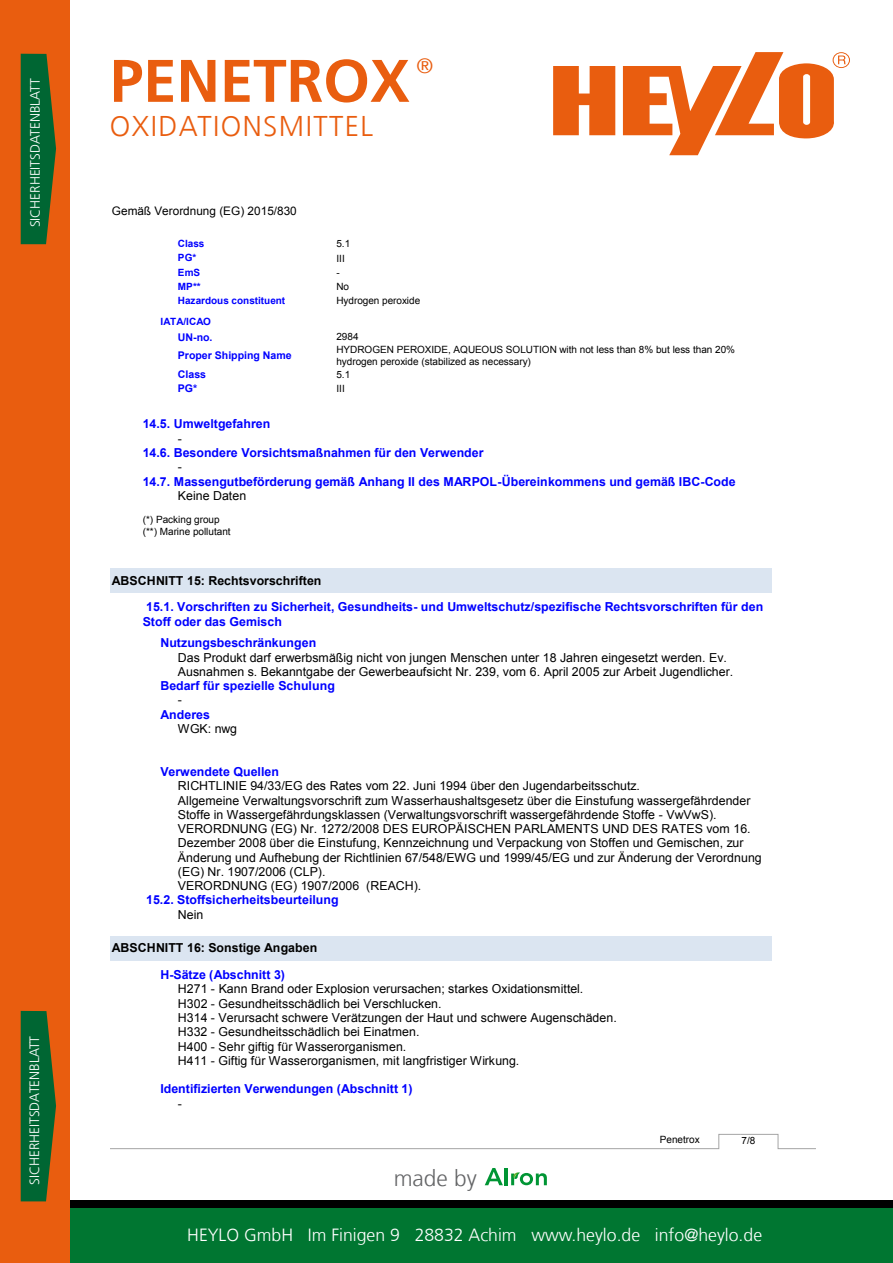
<style>
.page{position:relative;width:893px;height:1263px;background:#fff}
.page>*{position:absolute;margin:0;border:0;box-sizing:border-box;transform-origin:0 0}
.t1{font:700 60px "Frutiger LT Com";color:#e95d0f}
.t2{font:300 28.5px "Frutiger LT Com";letter-spacing:.05em;color:#e95d0f}
.t3{font:300 22.65px "Frutiger LT Com";color:#646567}
.t4{font:300 21px "Frutiger LT Com";color:#e95d0f}
.t5{font:300 17.7px "Frutiger LT Com";color:#fff}
.t6{font:300 13.5px "Frutiger LT Com";color:#fff}
.t7{font:12.3px/14.2px "Arial";color:#000}
.t8{font:700 12.3px/14.2px "Arial";color:#00f}
.t9{font:700 12.3px "Arial";color:#000}
.t10{font:11.7px "Arial";color:#000}
.t11{font:700 10.65px "Arial";letter-spacing:-.005em;color:#00f}
.t12{font:10.05px/11.6px "Arial";letter-spacing:-.005em;color:#000}
.t13{font:700 10.05px "Arial";color:#00f}
.s1{color:#fff}
</style>
<div class="page">
<div style="left:60px;top:1200px;width:833px;height:12px;background:#000"></div>
<div style="left:0;top:1208px;width:893px;height:55px;background:#007631"></div>
<div style="left:0;top:0;width:69px;height:1263px;background:#e95d0f"></div>
<svg style="left:21px;top:1011px;width:35px;height:190px;background:#20642e"></svg>
<svg style="left:21px;top:54px;width:35px;height:190px;background:#20642e"></svg>
<svg style="left:553px;top:66px;width:62px;height:69px;background:#ec7431"></svg>
<svg style="left:623px;top:52px;width:227px;height:103px"></svg>
<svg style="left:485px;top:1168px;width:18px;height:17px"></svg>
<hr style="left:505px;top:1168px;width:3px;height:17px;background:#009534">
<svg style="left:511px;top:1172px;width:36px;height:13px"></svg>
<svg style="left:111px;top:1133px;width:705px;height:16px"></svg>
<div style="left:111px;top:568px;width:661px;height:25px;background:#dbe5f1"></div>
<div style="left:111px;top:936px;width:661px;height:24px;background:#dbe5f1"></div>
<p class="t6" style="left:27px;top:227px;width:150px;rotate:-90deg">SICHERHEITSDATENBLATT</p>
<p class="t6" style="left:27px;top:1185px;width:150px;rotate:-90deg">SICHERHEITSDATENBLATT</p>
<h3 class="t4" style="left:417px;top:53px;width:18px">®</h3>
<h1 class="t1" style="left:110px;top:46px;width:318px">PENETROX<span class="s1">.</span></h1>
<h2 class="t2" style="left:110px;top:110px;width:265px">OXIDATIONSMITTEL</h2>
<p class="t10" style="left:112px;top:204px;width:186px">Gemäß Verordnung (EG) 2015/830</p>
<p class="t13" style="left:178px;top:237px;width:28px">Class</p>
<p class="t12" style="left:336px;top:238px;width:15px">5.1</p>
<p class="t13" style="left:178px;top:251px;width:20px">PG*</p>
<p class="t12" style="left:336px;top:252px;width:10px">III</p>
<p class="t13" style="left:178px;top:265px;width:24px">EmS</p>
<p class="t12" style="left:336px;top:266px;width:5px">-</p>
<p class="t13" style="left:178px;top:280px;width:24px">MP**</p>
<p class="t12" style="left:336px;top:281px;width:14px">No</p>
<p class="t13" style="left:178px;top:294px;width:109px">Hazardous constituent</p>
<p class="t12" style="left:336px;top:295px;width:85px">Hydrogen peroxide</p>
<p class="t13" style="left:160px;top:314px;width:52px">IATA/ICAO</p>
<p class="t11" style="left:178px;top:330px;width:36px">UN-no.</p>
<p class="t12" style="left:336px;top:331px;width:24px">2984</p>
<p class="t11" style="left:178px;top:348px;width:115px">Proper Shipping Name</p>
<p class="t12" style="left:336px;top:344px;width:400px">HYDROGEN PEROXIDE, AQUEOUS SOLUTION with not less than 8% but less than 20% hydrogen peroxide (stabilized as necessary)</p>
<p class="t11" style="left:178px;top:367px;width:30px">Class</p>
<p class="t12" style="left:336px;top:368px;width:15px">5.1</p>
<p class="t11" style="left:178px;top:381px;width:21px">PG*</p>
<p class="t12" style="left:336px;top:383px;width:10px">III</p>
<p class="t8" style="left:143px;top:417px;width:129px">14.5. Umweltgefahren</p>
<p class="t7" style="left:178px;top:431px;width:6px">-</p>
<p class="t8" style="left:143px;top:446px;width:342px">14.6. Besondere Vorsichtsmaßnahmen für den Verwender</p>
<p class="t7" style="left:178px;top:460px;width:6px">-</p>
<p class="t8" style="left:143px;top:474px;width:594px">14.7. Massengutbeförderung gemäß Anhang II des MARPOL-Übereinkommens und gemäß IBC-Code</p>
<p class="t7" style="left:178px;top:489px;width:70px">Keine Daten</p>
<p class="t12" style="left:143px;top:514px;width:89px">(*) Packing group (**) Marine pollutant</p>
<p class="t9" style="left:112px;top:572px;width:211px">ABSCHNITT 15: Rechtsvorschriften</p>
<p class="t8" style="left:143px;top:600px;width:622px">15.1. Vorschriften zu Sicherheit, Gesundheits- und Umweltschutz/spezifische Rechtsvorschriften für den<br>Stoff oder das Gemisch</p>
<p class="t8" style="left:160px;top:636px;width:157px">Nutzungsbeschränkungen</p>
<p class="t7" style="left:178px;top:650px;width:557px">Das Produkt darf erwerbsmäßig nicht von jungen Menschen unter 18 Jahren eingesetzt werden. Ev.<br>Ausnahmen s. Bekanntgabe der Gewerbeaufsicht Nr. 239, vom 6. April 2005 zur Arbeit Jugendlicher.</p>
<p class="t8" style="left:160px;top:679px;width:176px">Bedarf für spezielle Schulung</p>
<p class="t7" style="left:178px;top:693px;width:6px">-</p>
<p class="t8" style="left:160px;top:708px;width:51px">Anderes</p>
<p class="t7" style="left:178px;top:722px;width:61px">WGK: nwg</p>
<p class="t8" style="left:160px;top:765px;width:120px">Verwendete Quellen</p>
<p class="t7" style="left:178px;top:779px;width:585px">RICHTLINIE 94/33/EG des Rates vom 22. Juni 1994 über den Jugendarbeitsschutz.<br>Allgemeine Verwaltungsvorschrift zum Wasserhaushaltsgesetz über die Einstufung wassergefährdender Stoffe in Wassergefährdungsklassen (Verwaltungsvorschrift wassergefährdende Stoffe - VwVwS).<br>VERORDNUNG (EG) Nr. 1272/2008 DES EUROPÄISCHEN PARLAMENTS UND DES RATES vom 16.<br>Dezember 2008 über die Einstufung, Kennzeichnung und Verpackung von Stoffen und Gemischen, zur Änderung und Aufhebung der Richtlinien 67/548/EWG und 1999/45/EG und zur Änderung der Verordnung (EG) Nr. 1907/2006 (CLP).<br>VERORDNUNG (EG) 1907/2006 (REACH).</p>
<p class="t8" style="left:146px;top:893px;width:194px">15.2. Stoffsicherheitsbeurteilung</p>
<p class="t7" style="left:178px;top:907px;width:27px">Nein</p>
<p class="t9" style="left:112px;top:940px;width:207px">ABSCHNITT 16: Sonstige Angaben</p>
<p class="t8" style="left:160px;top:968px;width:126px">H-Sätze (Abschnitt 3)</p>
<p class="t7" style="left:178px;top:982px;width:440px">H271 - Kann Brand oder Explosion verursachen; starkes Oxidationsmittel.<br>H302 - Gesundheitsschädlich bei Verschlucken.<br>H314 - Verursacht schwere Verätzungen der Haut und schwere Augenschäden.<br>H332 - Gesundheitsschädlich bei Einatmen.<br>H400 - Sehr giftig für Wasserorganismen.<br>H411 - Giftig für Wasserorganismen, mit langfristiger Wirkung.</p>
<p class="t8" style="left:160px;top:1082px;width:254px">Identifizierten Verwendungen (Abschnitt 1)</p>
<p class="t7" style="left:178px;top:1096px;width:6px">-</p>
<h3 class="t3" style="left:394px;top:1165px;width:85px">made by</h3>
<p class="t12" style="left:660px;top:1133px;width:41px">Penetrox</p>
<p class="t12" style="left:741px;top:1135px;width:15px">7/8</p>
<h3 class="t5" style="left:187px;top:1225px;width:576px">HEYLO GmbH Im Finigen 9 28832 Achim www.heylo.de info@heylo.de</h3>
</div>
